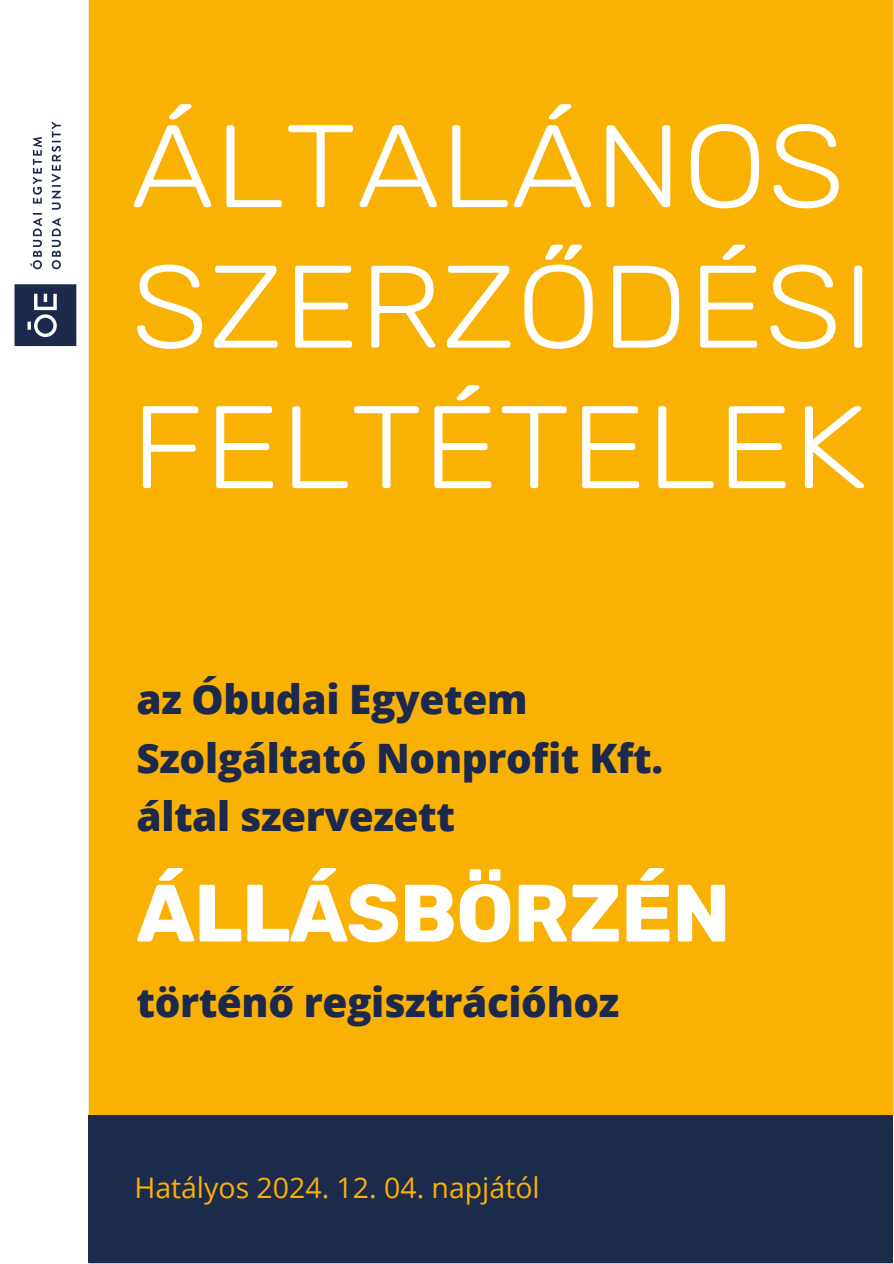
<style>
.page{position:relative;width:894px;height:1264px;background:#fff}
.page>*{position:absolute;margin:0;border:0;box-sizing:border-box;transform-origin:0 0}
.t1{font:300 117px/140.4px "Rubik";color:#fff;scale:1.1 1}
.t2{font:700 81px "Rubik";letter-spacing:-.01em;color:#fff}
.t3{font:800 40.5px/58.5px "Open Sans";letter-spacing:-.01em;color:#1c294c}
.t4{font:28.35px "Open Sans";color:#f9b104}
</style>
<div class="page">
<div style="left:89px;top:0;width:804px;height:1263px;background:#f9b104"></div>
<div style="left:89px;top:1115px;width:803px;height:147px;background:#1c2a4c"></div>
<svg style="left:52px;top:218px;width:9px;height:51px"></svg>
<svg style="left:52px;top:122px;width:9px;height:87px"></svg>
<svg style="left:30px;top:213px;width:12px;height:56px"></svg>
<svg style="left:33px;top:137px;width:9px;height:66px"></svg>
<svg style="left:15px;top:284px;width:61px;height:62px;background:#364261"></svg>
<h1 class="t1" style="left:131px;top:99px;width:677px">ÁLTALÁNOS<br>SZERZŐDÉSI<br>FELTÉTELEK</h1>
<p class="t3" style="left:136px;top:668px;width:528px">az Óbudai Egyetem<br>Szolgáltató Nonprofit Kft. által szervezett</p>
<h2 class="t2" style="left:136px;top:865px;width:595px">ÁLLÁSBÖRZÉN</h2>
<p class="t3" style="left:136px;top:970px;width:484px">történő regisztrációhoz</p>
<p class="t4" style="left:134px;top:1167px;width:407px">Hatályos 2024. 12. 04. napjától</p>
</div>
